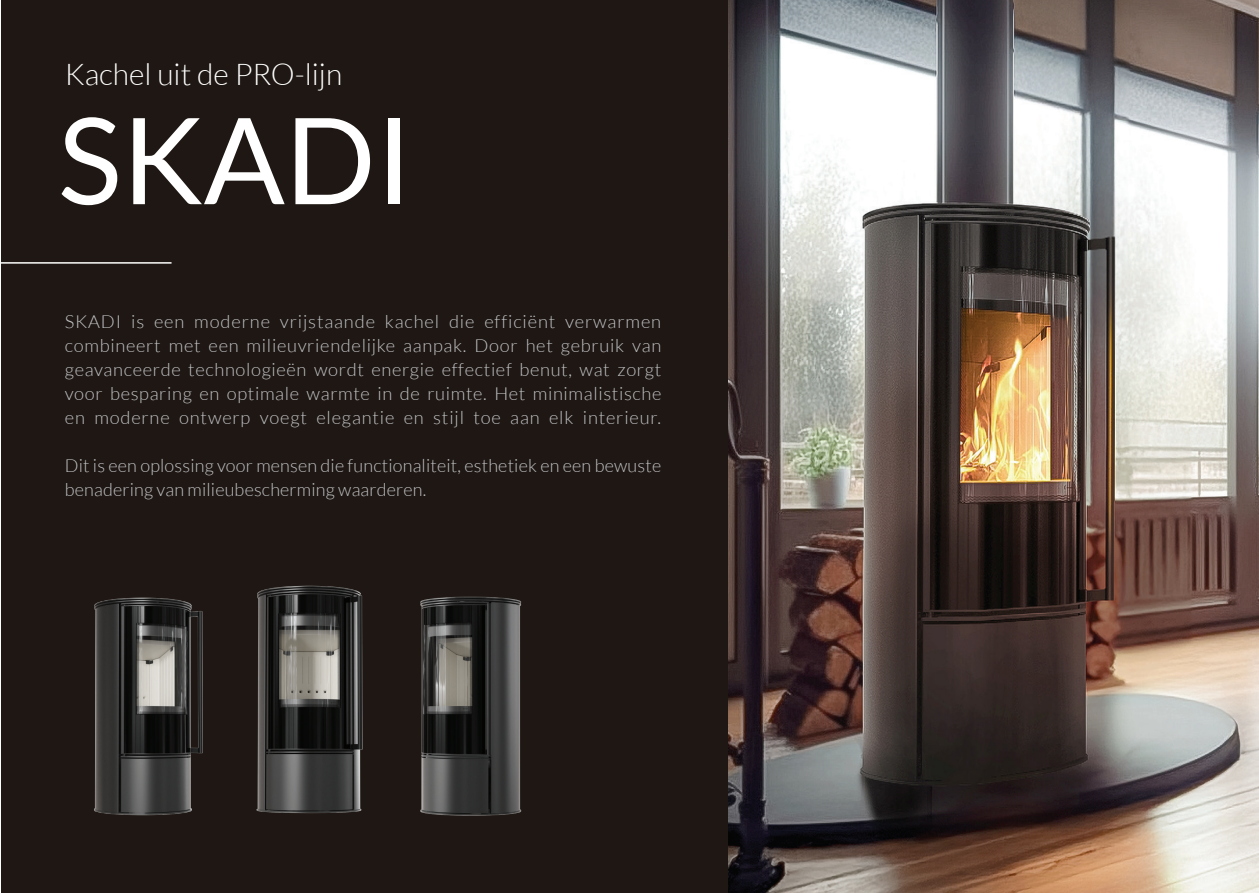
<style>
.page{position:relative;width:1259px;height:893px;background:#fff}
.page>*{position:absolute;margin:0;border:0;box-sizing:border-box;transform-origin:0 0}
.t1{font:120px "Lato";color:#fff}
.t2{font:300 30px "Lato";color:#fff}
.Styl_akapitowy_1{font:300 18px/24px "Lato";letter-spacing:.01em;color:#c2c3c6;text-align:justify}
</style>
<div class="page">
<img style="left:727px;top:0;width:532px;height:893px">
<div style="left:1px;top:0;width:726px;height:893px;background:#1e1713"></div>
<hr style="left:0;top:262px;width:171px;height:2px;background:#fff">
<img style="left:94px;top:597px;width:109px;height:219px">
<img style="left:256px;top:585px;width:107px;height:229px">
<img style="left:420px;top:596px;width:102px;height:220px">
<p class="t2" style="left:65px;top:58px;width:279px">Kachel uit de PRO-lijn</p>
<p class="t1" style="left:58px;top:94px;width:356px">SKADI</p>
<p class="Styl_akapitowy_1" style="left:65px;top:310px;width:598px">SKADI is een moderne vrijstaande kachel die efficiënt verwarmen combineert met een milieuvriendelijke aanpak. Door het gebruik van geavanceerde technologieën wordt energie effectief benut, wat zorgt voor besparing en optimale warmte in de ruimte. Het minimalistische en moderne ontwerp voegt elegantie en stijl toe aan elk interieur.</p>
<p class="Styl_akapitowy_1" style="left:65px;top:454px;width:598px">Dit is een oplossing voor mensen die functionaliteit, esthetiek en een bewuste benadering van milieubescherming waarderen.</p>
</div>
